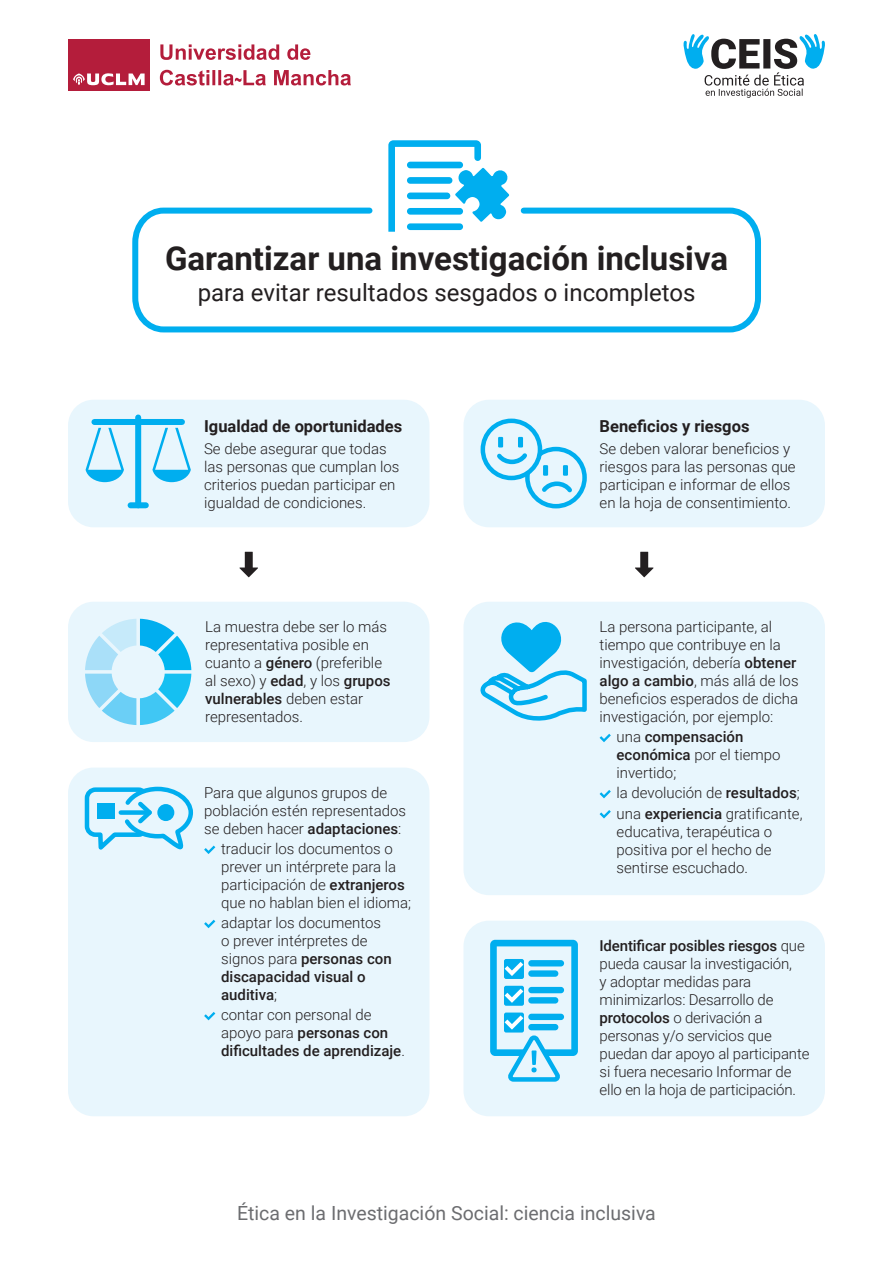
<style>
.page{position:relative;width:893px;height:1263px;background:#fff}
.page>*{position:absolute;margin:0;border:0;box-sizing:border-box;transform-origin:0 0}
.t1{font:700 33px "Roboto";color:#231f20}
.t2{font:24px "Roboto";color:#231f20}
.t3{font:19.5px "Roboto";color:#6c6d70}
.t4{font:700 16.5px "Roboto";color:#231f20}
.t5{font:300 15px/18px "Roboto";color:#231f20}
.t6{font:500 15px/18px "Roboto";color:#231f20}
.s1{font-weight:500}
.s2{font-weight:300}
</style>
<div class="page">
<div style="left:463px;top:602px;width:362px;height:293px;background:#e8f6fd;border-radius:26px"></div>
<div style="left:463px;top:400px;width:362px;height:127px;background:#e8f6fd;border-radius:26px"></div>
<svg style="left:600px;top:734px;width:11px;height:8px"></svg>
<svg style="left:600px;top:790px;width:11px;height:8px"></svg>
<svg style="left:600px;top:810px;width:11px;height:8px"></svg>
<svg style="left:683px;top:34px;width:142px;height:64px"></svg>
<svg style="left:160px;top:44px;width:150px;height:16px"></svg>
<svg style="left:160px;top:70px;width:191px;height:16px"></svg>
<div style="left:68px;top:39px;width:82px;height:51px;background:#b41d3b"></div>
<svg style="left:73px;top:73px;width:72px;height:12px"></svg>
<svg style="left:132px;top:207px;width:629px;height:126px"></svg>
<svg style="left:388px;top:140px;width:121px;height:92px"></svg>
<div style="left:68px;top:400px;width:361px;height:127px;background:#e8f6fd;border-radius:26px"></div>
<svg style="left:152px;top:428px;width:39px;height:54px"></svg>
<svg style="left:86px;top:428px;width:38px;height:54px"></svg>
<div style="left:94px;top:419px;width:88px;height:6px;background:#00aeef"></div>
<div style="left:135px;top:417px;width:6px;height:88px;background:#00aeef"></div>
<div style="left:131px;top:502px;width:15px;height:6px;background:#00aeef"></div>
<div style="left:68px;top:602px;width:361px;height:140px;background:#e8f6fd;border-radius:26px"></div>
<svg style="left:85px;top:619px;width:106px;height:106px"></svg>
<div style="left:68px;top:767px;width:361px;height:349px;background:#e8f6fd;border-radius:26px"></div>
<svg style="left:204px;top:845px;width:11px;height:9px"></svg>
<svg style="left:204px;top:920px;width:11px;height:8px"></svg>
<svg style="left:204px;top:1012px;width:11px;height:8px"></svg>
<svg style="left:239px;top:552px;width:19px;height:25px"></svg>
<svg style="left:84px;top:786px;width:109px;height:64px"></svg>
<svg style="left:635px;top:552px;width:18px;height:25px"></svg>
<svg style="left:527px;top:449px;width:58px;height:57px"></svg>
<div style="left:525px;top:447px;width:62px;height:61px;border:4px solid #00aeef;border-radius:50%"></div>
<div style="left:543px;top:465px;width:5px;height:11px;background:#00aeef"></div>
<div style="left:563px;top:465px;width:5px;height:11px;background:#00aeef"></div>
<svg style="left:538px;top:479px;width:38px;height:17px"></svg>
<svg style="left:483px;top:421px;width:57px;height:57px"></svg>
<div style="left:481px;top:419px;width:61px;height:61px;border:4px solid #00aeef;border-radius:50%"></div>
<div style="left:498px;top:437px;width:5px;height:10px;background:#00aeef"></div>
<div style="left:518px;top:437px;width:5px;height:10px;background:#00aeef"></div>
<svg style="left:493px;top:449px;width:38px;height:17px"></svg>
<div style="left:463px;top:921px;width:362px;height:195px;background:#e8f6fd;border-radius:26px"></div>
<svg style="left:490px;top:940px;width:88px;height:142px"></svg>
<svg style="left:480px;top:622px;width:107px;height:99px"></svg>
<p class="t1" style="left:165px;top:235px;width:565px">Garantizar una investigación inclusiva</p>
<p class="t2" style="left:198px;top:276px;width:499px">para evitar resultados sesgados o incompletos</p>
<p class="t4" style="left:204px;top:414px;width:200px">Igualdad de oportunidades</p>
<p class="t5" style="left:204px;top:439px;width:197px">Se debe asegurar que todas las personas que cumplan los criterios puedan participar en igualdad de condiciones.</p>
<p class="t5" style="left:205px;top:617px;width:187px">La muestra debe ser lo más representativa posible en cuanto a <span class="s1">género</span> (preferible al sexo) y <span class="s1">edad</span>, y los <span class="s1">grupos vulnerables</span> deben estar representados.</p>
<p class="t5" style="left:204px;top:783px;width:203px">Para que algunos grupos de población estén representados se deben hacer <span class="s1">adaptaciones</span>:</p>
<p class="t5" style="left:221px;top:839px;width:191px">traducir los documentos o prever un intérprete para la participación de <span class="s1">extranjeros </span>que no hablan bien el idioma;</p>
<p class="t5" style="left:221px;top:913px;width:172px">adaptar los documentos o prever intérpretes de signos para <span class="s1">personas con discapacidad visual o auditiva</span>;</p>
<p class="t6" style="left:221px;top:1005px;width:185px"><span class="s2">contar con personal de apoyo para</span> personas con dificultades de aprendizaje<span class="s2">.</span></p>
<p class="t4" style="left:600px;top:414px;width:151px">Beneficios y riesgos</p>
<p class="t5" style="left:600px;top:439px;width:198px">Se deben valorar beneficios y riesgos para las personas que participan e informar de ellos en la hoja de consentimiento.</p>
<p class="t5" style="left:600px;top:617px;width:201px">La persona participante, al tiempo que contribuye en la investigación, debería <span class="s1">obtener algo a cambio</span>, más allá de los beneficios esperados de dicha investigación, por ejemplo:</p>
<p class="t5" style="left:617px;top:727px;width:165px">una <span class="s1">compensación económica</span> por el tiempo invertido;</p>
<p class="t5" style="left:617px;top:783px;width:185px">la devolución de <span class="s1">resultados</span>;</p>
<p class="t5" style="left:617px;top:804px;width:187px">una <span class="s1">experiencia</span> gratificante, educativa, terapéutica o positiva por el hecho de sentirse escuchado.</p>
<p class="t5" style="left:600px;top:936px;width:211px"><span class="s1">Identificar posibles riesgos</span> que pueda causar la investigación,<br>y adoptar medidas para minimizarlos: Desarrollo de <span class="s1">protocolos</span> o derivación a personas y/o servicios que puedan dar apoyo al participante si fuera necesario Informar de ello en la hoja de participación.</p>
<p class="t3" style="left:237px;top:1199px;width:420px">Ética en la Investigación Social: ciencia inclusiva</p>
</div>
